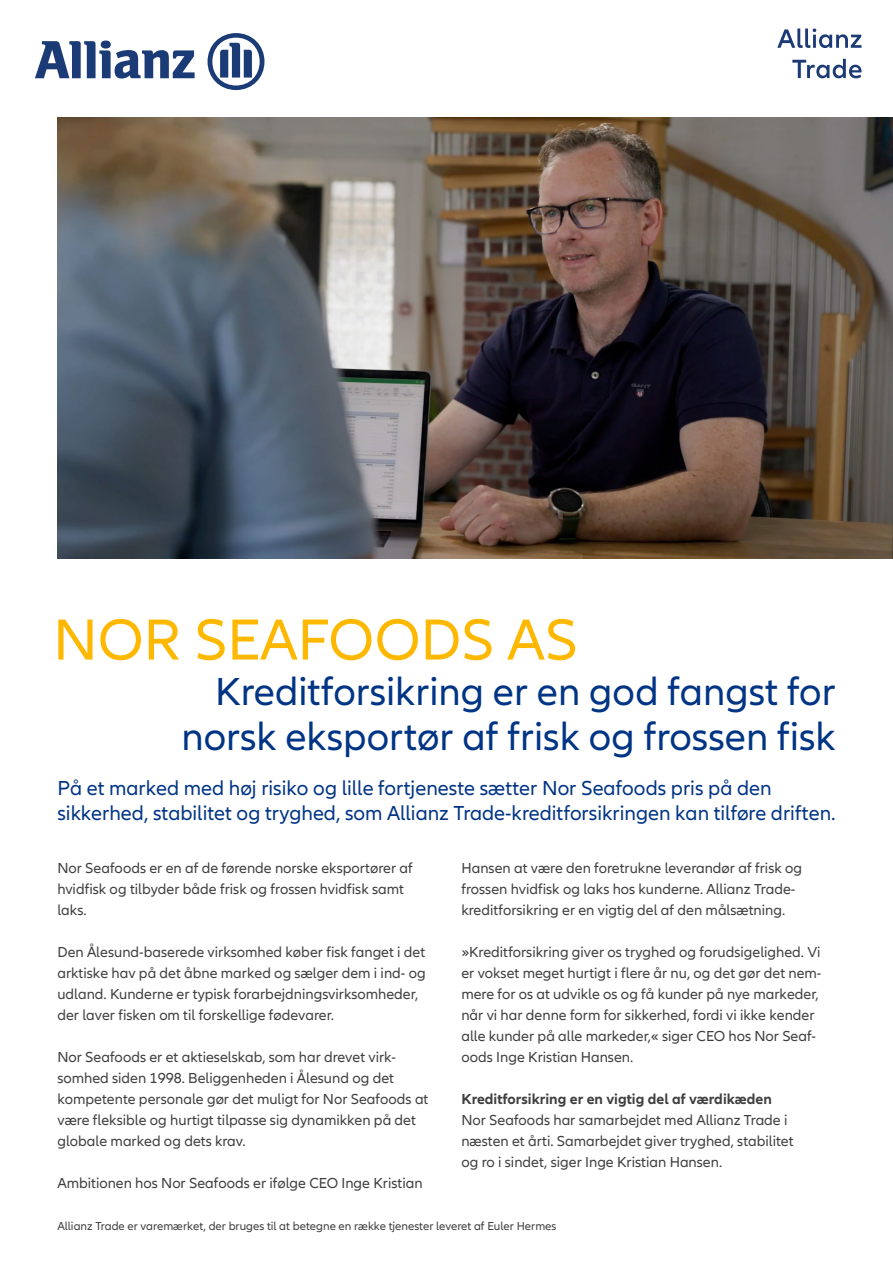
<style>
.page{position:relative;width:893px;height:1263px;background:#fff}
.page>*{position:absolute;margin:0;border:0;box-sizing:border-box;transform-origin:0 0}
.t1{font:60px "Allianz Neo";color:#ffb800}
.t2{font:40.5px/45px "Allianz Neo";color:#003484;text-align:right}
.t3{font:21px/25.2px "Allianz Neo";color:#003484}
.t4{font:15px/21px "Allianz Neo";color:#3f3f3f}
.t5{font:700 15px "Allianz Neo";color:#3f3f3f}
.t6{font:12px "Allianz Neo";color:#3f3f3f}
</style>
<div class="page">
<img style="left:57px;top:117px;width:836px;height:441px">
<svg style="left:35px;top:41px;width:160px;height:38px"></svg>
<svg style="left:208px;top:33px;width:56px;height:57px"></svg>
<svg style="left:792px;top:59px;width:69px;height:19px"></svg>
<svg style="left:777px;top:28px;width:84px;height:20px"></svg>
<h1 class="t1" style="left:53px;top:605px;width:526px">NOR SEAFOODS AS</h1>
<h2 class="t2" style="left:181px;top:670px;width:656px">Kreditforsikring er en god fangst for norsk eksportør af frisk og frossen fisk</h2>
<h3 class="t3" style="left:57px;top:776px;width:780px">På et marked med høj risiko og lille fortjeneste sætter Nor Seafoods pris på den sikkerhed, stabilitet og tryghed, som Allianz Trade-kreditforsikringen kan tilføre driften.</h3>
<p class="t4" style="left:57px;top:858px;width:357px">Nor Seafoods er en af de førende norske eksportører af hvidfisk og tilbyder både frisk og frossen hvidfisk samt laks.</p>
<p class="t4" style="left:57px;top:942px;width:370px">Den Ålesund-baserede virksomhed køber fisk fanget i det arktiske hav på det åbne marked og sælger dem i ind- og udland. Kunderne er typisk forarbejdningsvirksomheder, der laver fisken om til forskellige fødevarer.</p>
<p class="t4" style="left:57px;top:1047px;width:373px">Nor Seafoods er et aktieselskab, som har drevet virk&shy;somhed siden 1998. Beliggenheden i Ålesund og det kompetente personale gør det muligt for Nor Seafoods at være fleksible og hurtigt tilpasse sig dynamikken på det globale marked og dets krav.</p>
<p class="t4" style="left:57px;top:1173px;width:367px">Ambitionen hos Nor Seafoods er ifølge CEO Inge Kristian</p>
<p class="t4" style="left:461px;top:858px;width:342px">Hansen at være den foretrukne leverandør af frisk og frossen hvidfisk og laks hos kunderne. Allianz Trade&shy;kreditforsikring er en vigtig del af den målsætning.</p>
<p class="t4" style="left:461px;top:942px;width:362px">»Kreditforsikring giver os tryghed og forudsigelighed. Vi er vokset meget hurtigt i flere år nu, og det gør det nem&shy;mere for os at udvikle os og få kunder på nye markeder, når vi har denne form for sikkerhed, fordi vi ikke kender alle kunder på alle markeder,« siger CEO hos Nor Seaf&shy;oods Inge Kristian Hansen.</p>
<p class="t5" style="left:461px;top:1090px;width:312px">Kreditforsikring er en vigtig del af værdikæden</p>
<p class="t4" style="left:461px;top:1110px;width:334px">Nor Seafoods har samarbejdet med Allianz Trade i næsten et årti. Samarbejdet giver tryghed, stabilitet og ro i sindet, siger Inge Kristian Hansen.</p>
<p class="t6" style="left:57px;top:1219px;width:500px">Allianz Trade er varemærket, der bruges til at betegne en række tjenester leveret af Euler Hermes</p>
</div>
